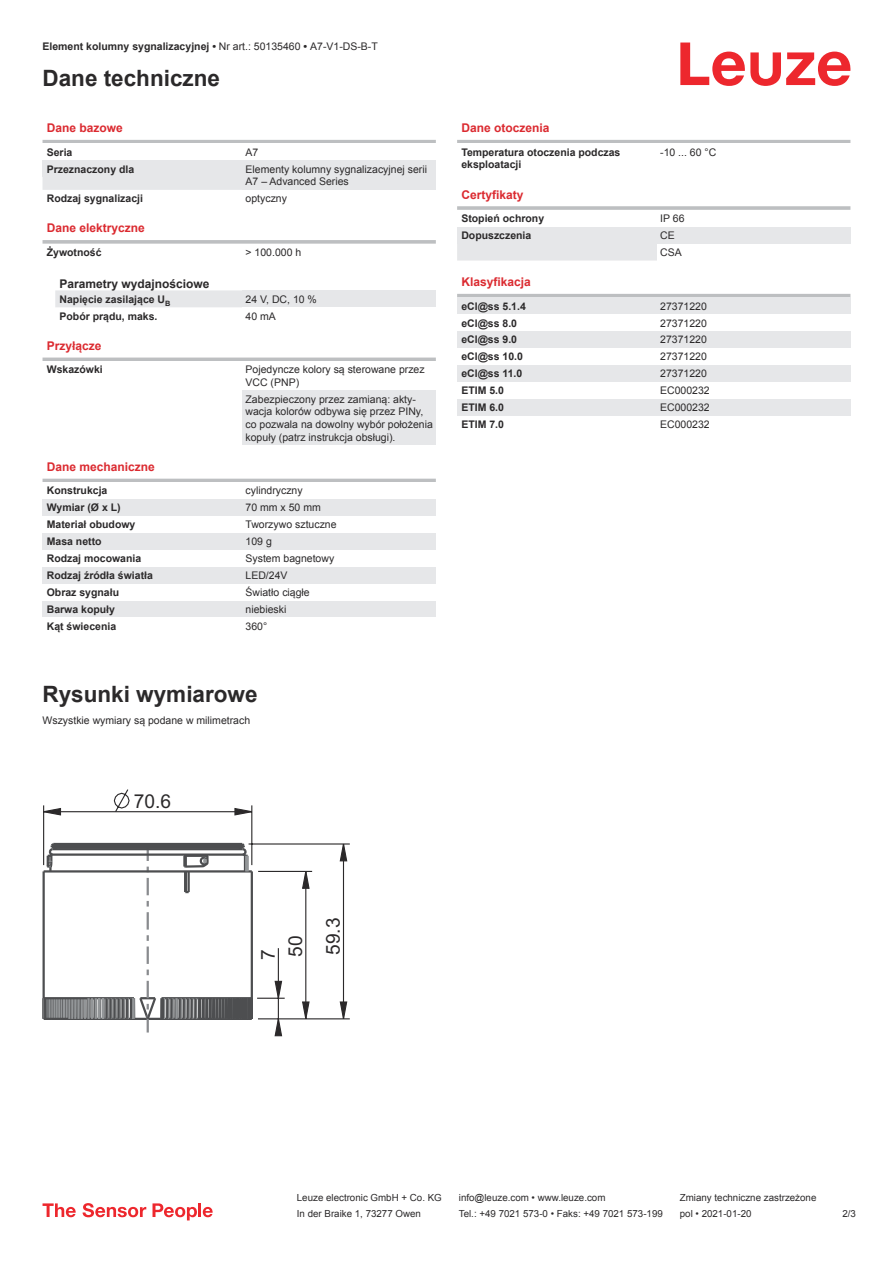
<style>
.page{position:relative;width:893px;height:1263px;background:#fff}
.page>*{position:absolute;margin:0;border:0;box-sizing:border-box;transform-origin:0 0}
.t1{font:700 22.5px "Arial";color:#2b292a}
.t2{font:19.2px/27.5px "Arial";color:#2b292a}
.t3{font:700 12px "Arial";color:#db2a30}
.t4{font:700 12px "Arial";color:#2b292a}
.t5{font:10.5px/12.6px "Arial";color:#2b292a}
.t6{font:700 10.5px/12.6px "Arial";color:#2b292a}
.t7{font:9.75px "Arial";color:#2b292a}
.s1{font-weight:400}
</style>
<div class="page">
<svg style="left:680px;top:43px;width:170px;height:43px"></svg>
<svg style="left:43px;top:177px;width:199px;height:130px"></svg>
<hr style="left:43px;top:140px;width:393px;height:3px;background:#bdbfc1">
<div style="left:43px;top:160px;width:199px;height:17px;background:#e6e7e9"></div>
<div style="left:242px;top:160px;width:194px;height:30px;background:#e6e7e9"></div>
<div style="left:43px;top:190px;width:199px;height:17px;background:#fff"></div>
<div style="left:43px;top:224px;width:393px;height:18px;background:#fff"></div>
<svg style="left:43px;top:240px;width:393px;height:4px;background:#c3c5c7"></svg>
<div style="left:43px;top:244px;width:199px;height:17px;background:#fff"></div>
<div style="left:242px;top:290px;width:194px;height:17px;background:#e6e7e9"></div>
<hr style="left:43px;top:358px;width:393px;height:3px;background:#bdbfc1">
<div style="left:242px;top:391px;width:194px;height:54px;background:#e6e7e9"></div>
<hr style="left:43px;top:479px;width:393px;height:3px;background:#bdbfc1">
<div style="left:43px;top:499px;width:199px;height:17px;background:#e6e7e9"></div>
<div style="left:242px;top:499px;width:194px;height:17px;background:#e6e7e9"></div>
<div style="left:43px;top:533px;width:199px;height:17px;background:#e6e7e9"></div>
<div style="left:242px;top:533px;width:194px;height:17px;background:#e6e7e9"></div>
<div style="left:43px;top:567px;width:199px;height:17px;background:#e6e7e9"></div>
<div style="left:242px;top:567px;width:194px;height:17px;background:#e6e7e9"></div>
<div style="left:43px;top:601px;width:199px;height:16px;background:#e6e7e9"></div>
<div style="left:242px;top:601px;width:194px;height:16px;background:#e6e7e9"></div>
<div style="left:457px;top:244px;width:200px;height:17px;background:#e6e7e9"></div>
<hr style="left:457px;top:140px;width:393px;height:3px;background:#bdbfc1">
<hr style="left:457px;top:206px;width:393px;height:4px;background:#c6c8c9">
<div style="left:457px;top:227px;width:200px;height:17px;background:#e6e7e9"></div>
<div style="left:657px;top:227px;width:193px;height:17px;background:#e6e7e9"></div>
<hr style="left:457px;top:294px;width:393px;height:3px;background:#bdbfc1">
<div style="left:457px;top:297px;width:200px;height:17px;background:#e6e7e9"></div>
<div style="left:657px;top:297px;width:193px;height:17px;background:#e6e7e9"></div>
<div style="left:457px;top:331px;width:200px;height:17px;background:#e6e7e9"></div>
<div style="left:657px;top:331px;width:193px;height:17px;background:#e6e7e9"></div>
<div style="left:457px;top:365px;width:200px;height:17px;background:#e6e7e9"></div>
<div style="left:657px;top:365px;width:193px;height:17px;background:#e6e7e9"></div>
<div style="left:457px;top:399px;width:200px;height:17px;background:#e6e7e9"></div>
<div style="left:657px;top:399px;width:193px;height:17px;background:#e6e7e9"></div>
<svg style="left:43px;top:1203px;width:33px;height:14px"></svg>
<svg style="left:83px;top:1203px;width:63px;height:14px"></svg>
<svg style="left:153px;top:1203px;width:44px;height:17px"></svg>
<hr style="left:198px;top:1203px;width:3px;height:14px;background:#ed272d">
<svg style="left:203px;top:1207px;width:10px;height:10px"></svg>
<svg style="left:113px;top:789px;width:17px;height:24px"></svg>
<svg style="left:44px;top:807px;width:18px;height:9px"></svg>
<svg style="left:234px;top:807px;width:19px;height:9px"></svg>
<svg style="left:339px;top:844px;width:9px;height:18px"></svg>
<svg style="left:339px;top:1001px;width:9px;height:19px"></svg>
<svg style="left:301px;top:870px;width:9px;height:19px"></svg>
<svg style="left:301px;top:1001px;width:9px;height:19px"></svg>
<hr style="left:43px;top:805px;width:1px;height:60px;background:#2b292a">
<hr style="left:258px;top:1018px;width:92px;height:1px;background:#2b292a">
<svg style="left:43px;top:841px;width:242px;height:195px"></svg>
<hr style="left:258px;top:871px;width:54px;height:1px;background:#2b292a">
<hr style="left:249px;top:843px;width:101px;height:1px;background:#2b292a">
<hr style="left:251px;top:805px;width:1px;height:60px;background:#2b292a">
<hr style="left:278px;top:948px;width:1px;height:79px;background:#2b292a">
<hr style="left:305px;top:871px;width:1px;height:148px;background:#2b292a">
<hr style="left:343px;top:844px;width:1px;height:175px;background:#2b292a">
<hr style="left:44px;top:811px;width:208px;height:1px;background:#2b292a">
<p class="t6" style="left:43px;top:41px;width:337px">Element kolumny sygnalizacyjnej • <span class="s1">Nr art.: 50135460</span> • <span class="s1">A7-V1-DS-B-T</span></p>
<h1 class="t1" style="left:43px;top:69px;width:179px">Dane techniczne</h1>
<p class="t3" style="left:47px;top:123px;width:78px">Dane bazowe</p>
<p class="t6" style="left:47px;top:146px;width:27px">Seria</p>
<p class="t5" style="left:246px;top:147px;width:14px">A7</p>
<p class="t6" style="left:47px;top:163px;width:89px">Przeznaczony dla</p>
<p class="t5" style="left:246px;top:162px;width:183px">Elementy kolumny sygnalizacyjnej serii<br>A7 – Advanced Series</p>
<p class="t6" style="left:47px;top:193px;width:98px">Rodzaj sygnalizacji</p>
<p class="t5" style="left:246px;top:193px;width:43px">optyczny</p>
<p class="t3" style="left:47px;top:223px;width:100px">Dane elektryczne</p>
<p class="t6" style="left:47px;top:246px;width:56px">Żywotność</p>
<p class="t5" style="left:246px;top:247px;width:57px">&gt; 100.000 h</p>
<p class="t4" style="left:60px;top:276px;width:152px">Parametry wydajnościowe</p>
<p class="t6" style="left:60px;top:293px;width:112px">Napięcie zasilające U<sub>B</sub></p>
<p class="t5" style="left:246px;top:294px;width:73px">24 V, DC, 10 %</p>
<p class="t6" style="left:60px;top:310px;width:100px">Pobór prądu, maks.</p>
<p class="t5" style="left:246px;top:310px;width:32px">40 mA</p>
<p class="t3" style="left:47px;top:337px;width:56px">Przyłącze</p>
<p class="t6" style="left:47px;top:364px;width:58px">Wskazówki</p>
<p class="t5" style="left:246px;top:363px;width:181px">Pojedyncze kolory są sterowane przez<br>VCC (PNP)</p>
<p class="t5" style="left:246px;top:393px;width:189px">Zabezpieczony przez zamianą: akty&shy;wacja kolorów odbywa się przez PINy, co pozwala na dowolny wybór położenia kopuły (patrz instrukcja obsługi).</p>
<p class="t3" style="left:47px;top:462px;width:110px">Dane mechaniczne</p>
<p class="t6" style="left:47px;top:485px;width:62px">Konstrukcja</p>
<p class="t5" style="left:246px;top:485px;width:59px">cylindryczny</p>
<p class="t6" style="left:47px;top:502px;width:75px">Wymiar (Ø x L)</p>
<p class="t5" style="left:246px;top:502px;width:77px">70 mm x 50 mm</p>
<p class="t6" style="left:47px;top:518px;width:90px">Materiał obudowy</p>
<p class="t5" style="left:246px;top:519px;width:93px">Tworzywo sztuczne</p>
<p class="t6" style="left:47px;top:536px;width:56px">Masa netto</p>
<p class="t5" style="left:246px;top:535px;width:28px">109 g</p>
<p class="t6" style="left:47px;top:553px;width:96px">Rodzaj mocowania</p>
<p class="t5" style="left:246px;top:552px;width:90px">System bagnetowy</p>
<p class="t6" style="left:47px;top:569px;width:108px">Rodzaj źródła światła</p>
<p class="t5" style="left:246px;top:570px;width:44px">LED/24V</p>
<p class="t6" style="left:47px;top:586px;width:74px">Obraz sygnału</p>
<p class="t5" style="left:246px;top:586px;width:66px">Światło ciągłe</p>
<p class="t6" style="left:47px;top:603px;width:70px">Barwa kopuły</p>
<p class="t5" style="left:246px;top:604px;width:42px">niebieski</p>
<p class="t6" style="left:47px;top:620px;width:71px">Kąt świecenia</p>
<p class="t5" style="left:246px;top:621px;width:23px">360°</p>
<h1 class="t1" style="left:43px;top:685px;width:217px">Rysunki wymiarowe</h1>
<p class="t5" style="left:43px;top:714px;width:209px">Wszystkie wymiary są podane w milimetrach</p>
<h2 class="t2" style="left:134px;top:788px;width:39px">70.6</h2>
<p class="t3" style="left:461px;top:123px;width:90px">Dane otoczenia</p>
<p class="t6" style="left:461px;top:146px;width:161px">Temperatura otoczenia podczas eksploatacji</p>
<p class="t5" style="left:660px;top:147px;width:58px">-10 ... 60 °C</p>
<p class="t3" style="left:461px;top:190px;width:64px">Certyfikaty</p>
<p class="t6" style="left:461px;top:212px;width:84px">Stopień ochrony</p>
<p class="t5" style="left:660px;top:213px;width:26px">IP 66</p>
<p class="t6" style="left:461px;top:230px;width:72px">Dopuszczenia</p>
<p class="t5" style="left:660px;top:228px;width:23px;line-height:17px">CE<br>CSA</p>
<p class="t3" style="left:461px;top:277px;width:71px">Klasyfikacja</p>
<p class="t6" style="left:461px;top:300px;width:66px">eCl@ss 5.1.4</p>
<p class="t5" style="left:660px;top:301px;width:48px">27371220</p>
<p class="t6" style="left:461px;top:317px;width:57px">eCl@ss 8.0</p>
<p class="t5" style="left:660px;top:317px;width:48px">27371220</p>
<p class="t6" style="left:461px;top:334px;width:57px">eCl@ss 9.0</p>
<p class="t5" style="left:660px;top:334px;width:48px">27371220</p>
<p class="t6" style="left:461px;top:350px;width:63px">eCl@ss 10.0</p>
<p class="t5" style="left:660px;top:351px;width:48px">27371220</p>
<p class="t6" style="left:461px;top:367px;width:63px">eCl@ss 11.0</p>
<p class="t5" style="left:660px;top:368px;width:48px">27371220</p>
<p class="t6" style="left:461px;top:384px;width:44px">ETIM 5.0</p>
<p class="t5" style="left:660px;top:385px;width:51px">EC000232</p>
<p class="t6" style="left:461px;top:401px;width:44px">ETIM 6.0</p>
<p class="t5" style="left:660px;top:402px;width:51px">EC000232</p>
<p class="t6" style="left:461px;top:418px;width:44px">ETIM 7.0</p>
<p class="t5" style="left:660px;top:419px;width:51px">EC000232</p>
<h2 class="t2" style="left:254px;top:960px;width:26px;rotate:-90deg">7<br>50</h2>
<h2 class="t2" style="left:319px;top:955px;width:39px;rotate:-90deg">59.3</h2>
<p class="t7" style="left:297px;top:1194px;width:146px">Leuze electronic GmbH + Co. KG</p>
<p class="t7" style="left:459px;top:1194px;width:148px">info@leuze.com • www.leuze.com</p>
<p class="t7" style="left:680px;top:1191px;width:138px">Zmiany techniczne zastrzeżone</p>
<p class="t7" style="left:297px;top:1210px;width:126px">In der Braike 1, 73277 Owen</p>
<p class="t7" style="left:459px;top:1210px;width:205px">Tel.: +49 7021 573-0 • Faks: +49 7021 573-199</p>
<p class="t7" style="left:680px;top:1210px;width:73px">pol • 2021-01-20</p>
<p class="t7" style="left:842px;top:1210px;width:15px">2 /3</p>
</div>
